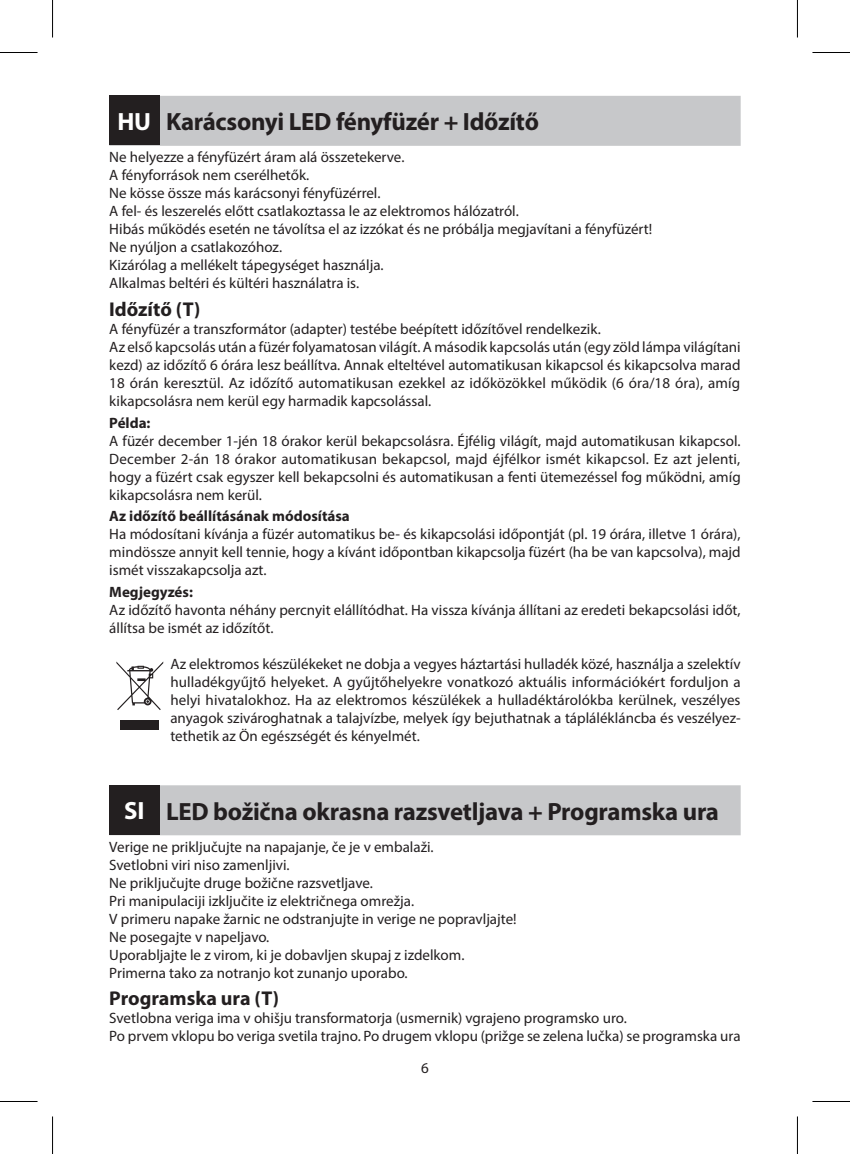
<style>
.page{position:relative;width:850px;height:1154px;background:#fff}
.page>*{position:absolute;margin:0;border:0;box-sizing:border-box;transform-origin:0 0}
.t1{font:700 25px "Myriad Pro";letter-spacing:-.01em;color:#231f20}
.t2{font:700 20px "Myriad Pro";color:#231f20}
.t3{font:15px/18px "Myriad Pro";color:#231f20}
.t4{font:700 15px "Myriad Pro";color:#231f20}
.s1{color:#fff}
</style>
<div class="page">
<div style="left:109px;top:96px;width:631px;height:50px;background:#c7c8ca"></div>
<div style="left:109px;top:785px;width:631px;height:50px;background:#c7c8ca"></div>
<div style="left:109px;top:95px;width:50px;height:50px;background:#231f20"></div>
<svg style="left:116px;top:661px;width:47px;height:49px"></svg>
<div style="left:120px;top:720px;width:39px;height:9px;background:#231f20"></div>
<div style="left:109px;top:785px;width:50px;height:50px;background:#231f20"></div>
<hr style="left:0;top:52px;width:38px;height:1px;background:#000">
<hr style="left:812px;top:52px;width:37px;height:1px;background:#000">
<hr style="left:0;top:1101px;width:38px;height:1px;background:#000">
<hr style="left:812px;top:1101px;width:37px;height:1px;background:#000">
<hr style="left:52px;top:0;width:1px;height:38px;background:#000">
<hr style="left:52px;top:1116px;width:1px;height:38px;background:#000">
<hr style="left:796px;top:0;width:1px;height:38px;background:#000">
<hr style="left:796px;top:1116px;width:1px;height:38px;background:#000">
<h1 class="t1" style="left:117px;top:105px;width:423px"><span class="s1">HU</span> Karácsonyi LED fényfüzér + Időzítő</h1>
<p class="t3" style="left:109px;top:148px;width:544px">Ne helyezze a fényfüzért áram alá összetekerve.<br>A fényforrások nem cserélhetők.<br>Ne kösse össze más karácsonyi fényfüzérrel.<br>A fel- és leszerelés előtt csatlakoztassa le az elektromos hálózatról.<br>Hibás működés esetén ne távolítsa el az izzókat és ne próbálja megjavítani a fényfüzért!<br>Ne nyúljon a csatlakozóhoz.<br>Kizárólag a mellékelt tápegységet használja.<br>Alkalmas beltéri és kültéri használatra is.</p>
<h2 class="t2" style="left:109px;top:296px;width:93px">Időzítő (T)</h2>
<p class="t3" style="left:109px;top:320px;width:632px">A fényfüzér a transzformátor (adapter) testébe beépített időzítővel rendelkezik.<br>Az első kapcsolás után a füzér folyamatosan világít. A második kapcsolás után (egy zöld lámpa világítani kezd) az időzítő 6 órára lesz beállítva. Annak elteltével automatikusan kikapcsol és kikapcsolva marad 18 órán keresztül. Az időzítő automatikusan ezekkel az időközökkel működik (6 óra/18 óra), amíg kikapcsolásra nem kerül egy harmadik kapcsolással.</p>
<p class="t4" style="left:109px;top:413px;width:43px">Példa:</p>
<p class="t3" style="left:109px;top:431px;width:632px;text-align:justify">A füzér december 1-jén 18 órakor kerül bekapcsolásra. Éjfélig világít, majd automatikusan kikapcsol.<br>December 2-án 18 órakor automatikusan bekapcsol, majd éjfélkor ismét kikapcsol. Ez azt jelenti, hogy a füzért csak egyszer kell bekapcsolni és automatikusan a fenti ütemezéssel fog működni, amíg kikapcsolásra nem kerül.</p>
<p class="t4" style="left:109px;top:506px;width:242px">Az időzítő beállításának módosítása</p>
<p class="t3" style="left:109px;top:525px;width:632px;text-align:justify">Ha módosítani kívánja a füzér automatikus be- és kikapcsolási időpontját (pl. 19 órára, illetve 1 órára), mindössze annyit kell tennie, hogy a kívánt időpontban kikapcsolja füzért (ha be van kapcsolva), majd ismét visszakapcsolja azt.</p>
<p class="t4" style="left:109px;top:582px;width:85px">Megjegyzés:</p>
<p class="t3" style="left:109px;top:600px;width:632px">Az időzítő havonta néhány percnyit elállítódhat. Ha vissza kívánja állítani az eredeti bekapcsolási időt, állítsa be ismét az időzítőt.</p>
<p class="t3" style="left:170px;top:654px;width:571px;text-align:justify">Az elektromos készülékeket ne dobja a vegyes háztartási hulladék közé, használja a szelektív hulladékgyűjtő helyeket. A gyűjtőhelyekre vonatkozó aktuális információkért forduljon a helyi hivatalokhoz. Ha az elektromos készülékek a hulladéktárolókba kerülnek, veszélyes anyagok szivároghatnak a talajvízbe, melyek így bejuthatnak a táplálékláncba és veszélyez&shy;tethetik az Ön egészségét és kényelmét.</p>
<h1 class="t1" style="left:124px;top:795px;width:596px"><span class="s1">SI</span> LED božična okrasna razsvetljava + Programska ura</h1>
<p class="t3" style="left:109px;top:837px;width:408px">Verige ne priključujte na napajanje, če je v embalaži.<br>Svetlobni viri niso zamenljivi.<br>Ne priključujte druge božične razsvetljave.<br>Pri manipulaciji izključite iz električnega omrežja.<br>V primeru napake žarnic ne odstranjujte in verige ne popravljajte!<br>Ne posegajte v napeljavo.<br>Uporabljajte le z virom, ki je dobavljen skupaj z izdelkom.<br>Primerna tako za notranjo kot zunanjo uporabo.</p>
<h2 class="t2" style="left:109px;top:986px;width:171px">Programska ura (T)</h2>
<p class="t3" style="left:109px;top:1009px;width:632px">Svetlobna veriga ima v ohišju transformatorja (usmernik) vgrajeno programsko uro.<br>Po prvem vklopu bo veriga svetila trajno. Po drugem vklopu (prižge se zelena lučka) se programska ura</p>
<p class="t3" style="left:421px;top:1059px;width:9px">6</p>
</div>
